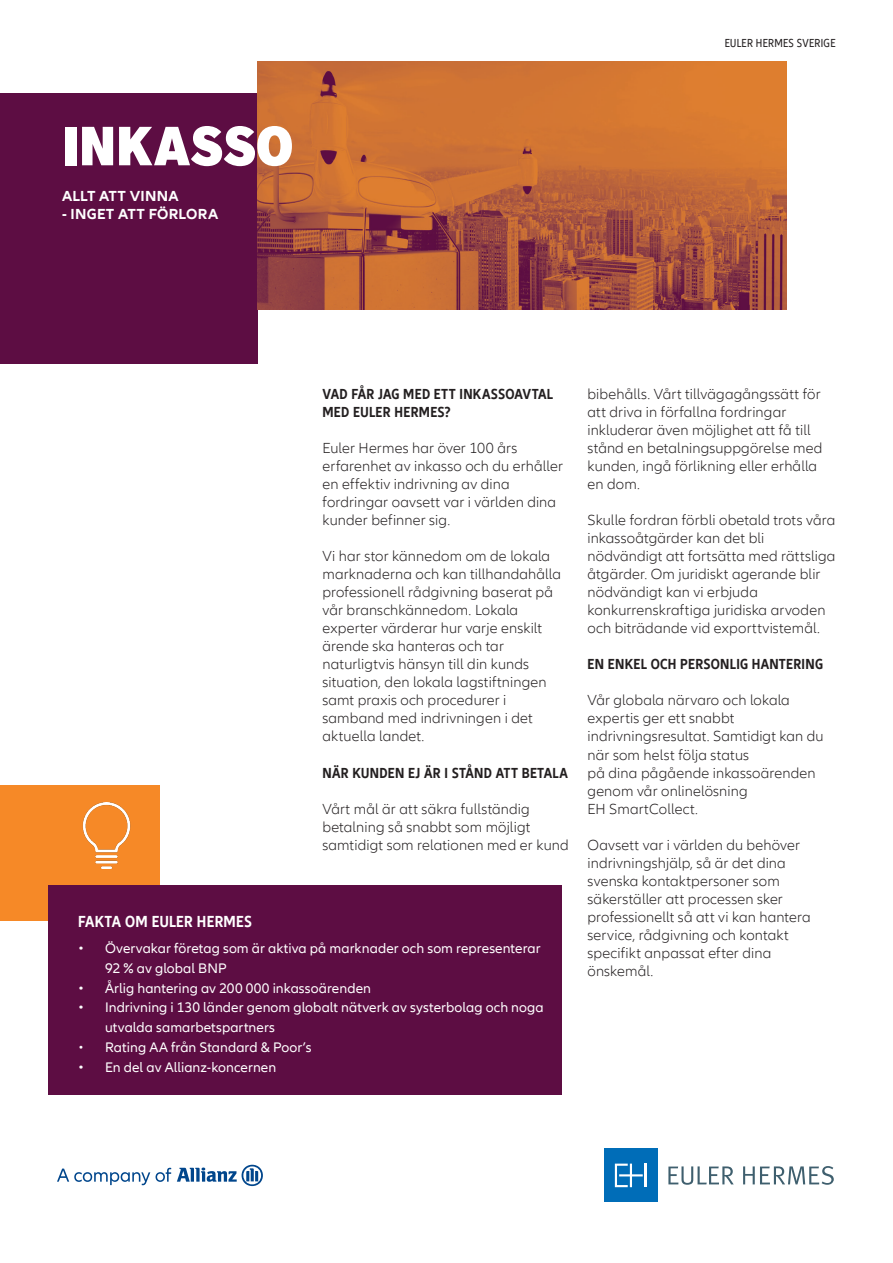
<style>
.page{position:relative;width:893px;height:1263px;background:#fff}
.page>*{position:absolute;margin:0;border:0;box-sizing:border-box;transform-origin:0 0}
.Headline_36pt{font:900 condensed 54px "Applied Sans Pro";letter-spacing:.01em;color:#fff}
.Subhead_11_14_ASR_DL{font:700 condensed 16.5px "Allianz Neo";letter-spacing:.015em;color:#fff}
.Copy{font:300 15px/18px "Allianz Neo";letter-spacing:.01em;color:#231f20}
.Copy-2{font:700 condensed 15px/18px "Allianz Neo";letter-spacing:.02em;color:#231f20}
.Copy-3{font:700 15px "Allianz Neo";letter-spacing:.02em;color:#fff}
.t1{font:14.25px/19.8px "Allianz Neo";letter-spacing:.005em;color:#fff}
.RunningTitle{font:condensed 12px "Allianz Neo";letter-spacing:.025em;color:#231f20}
.s1{font-weight:300}
</style>
<div class="page">
<div style="left:604px;top:1148px;width:54px;height:54px;background:#006db8"></div>
<hr style="left:645px;top:1163px;width:2px;height:24px;background:#fff">
<svg style="left:615px;top:1163px;width:28px;height:24px"></svg>
<svg style="left:668px;top:1166px;width:66px;height:19px"></svg>
<svg style="left:743px;top:1166px;width:91px;height:19px"></svg>
<svg style="left:177px;top:1165px;width:86px;height:21px"></svg>
<svg style="left:57px;top:1168px;width:114px;height:17px"></svg>
<div style="left:0;top:785px;width:160px;height:136px;background:#f68927"></div>
<img style="left:82px;top:802px;width:49px;height:66px">
<div style="left:0;top:93px;width:258px;height:270px;background:#5d0d43"></div>
<img style="left:258px;top:62px;width:528px;height:247px">
<div style="left:49px;top:885px;width:513px;height:210px;background:#5d0d43"></div>
<p class="Headline_36pt" style="left:62px;top:113px;width:233px">INKASSO</p>
<p class="Copy-3" style="left:62px;top:188px;width:118px">ALLT ATT VINNA</p>
<p class="Copy-3" style="left:62px;top:206px;width:158px">- INGET ATT FÖRLORA</p>
<p class="RunningTitle" style="left:725px;top:37px;width:112px">EULER HERMES SVERIGE</p>
<p class="Copy-2" style="left:322px;top:386px;width:232px">VAD FÅR JAG MED ETT INKASSOAVTAL<br>MED EULER HERMES?</p>
<p class="Copy" style="left:322px;top:440px;width:242px">Euler Hermes har över 100 års erfarenhet av inkasso och du erhåller en effektiv indrivning av dina fordringar oavsett var i världen dina kunder befinner sig.</p>
<p class="Copy" style="left:322px;top:548px;width:240px">Vi har stor kännedom om de lokala marknaderna och kan tillhandahålla professionell rådgivning baserat på vår branschkännedom. Lokala experter värderar hur varje enskilt ärende ska hanteras och tar naturligtvis hänsyn till din kunds situation, den lokala lagstiftningen samt praxis och procedurer i samband med indrivningen i det aktuella landet.</p>
<p class="Copy-2" style="left:322px;top:764px;width:247px">NÄR KUNDEN EJ ÄR I STÅND ATT BETALA</p>
<p class="Copy" style="left:322px;top:800px;width:248px">Vårt mål är att säkra fullständig betalning så snabbt som möjligt samtidigt som relationen med er kund</p>
<p class="Subhead_11_14_ASR_DL" style="left:78px;top:912px;width:175px">FAKTA OM EULER HERMES</p>
<p class="t1" style="left:105px;top:938px;width:437px;text-indent:-27px">• Övervakar företag som är aktiva på marknader och som representerar<br>92 % av global BNP</p>
<p class="t1" style="left:78px;top:978px;width:294px">• Årlig hantering av 200 000 inkassoärenden</p>
<p class="t1" style="left:105px;top:998px;width:440px;text-indent:-27px">• Indrivning i 130 länder genom globalt nätverk av systerbolag och noga utvalda samarbetspartners</p>
<p class="t1" style="left:78px;top:1038px;width:235px"><span class="s1">•</span> Rating AA från Standard &amp; Poor’s</p>
<p class="t1" style="left:78px;top:1058px;width:200px">• En del av Allianz-koncernen</p>
<p class="Copy" style="left:587px;top:386px;width:236px">bibehålls. Vårt tillvägagångssätt för att driva in förfallna fordringar inkluderar även möjlighet att få till stånd en betalningsuppgörelse med kunden, ingå förlikning eller erhålla en dom.</p>
<p class="Copy" style="left:587px;top:512px;width:250px">Skulle fordran förbli obetald trots våra inkassoåtgärder kan det bli nödvändigt att fortsätta med rättsliga åtgärder. Om juridiskt agerande blir nödvändigt kan vi erbjuda konkurrenskraftiga juridiska arvoden och biträdande vid exporttvistemål.</p>
<p class="Copy-2" style="left:587px;top:656px;width:237px">EN ENKEL OCH PERSONLIG HANTERING</p>
<p class="Copy" style="left:587px;top:692px;width:237px">Vår globala närvaro och lokala expertis ger ett snabbt indrivningsresultat. Samtidigt kan du när som helst följa status<br>på dina pågående inkassoärenden genom vår onlinelösning<br>EH SmartCollect.</p>
<p class="Copy" style="left:587px;top:836px;width:225px">Oavsett var i världen du behöver indrivningshjälp, så är det dina svenska kontaktpersoner som säkerställer att processen sker professionellt så att vi kan hantera service, rådgivning och kontakt specifikt anpassat efter dina önskemål.</p>
</div>
